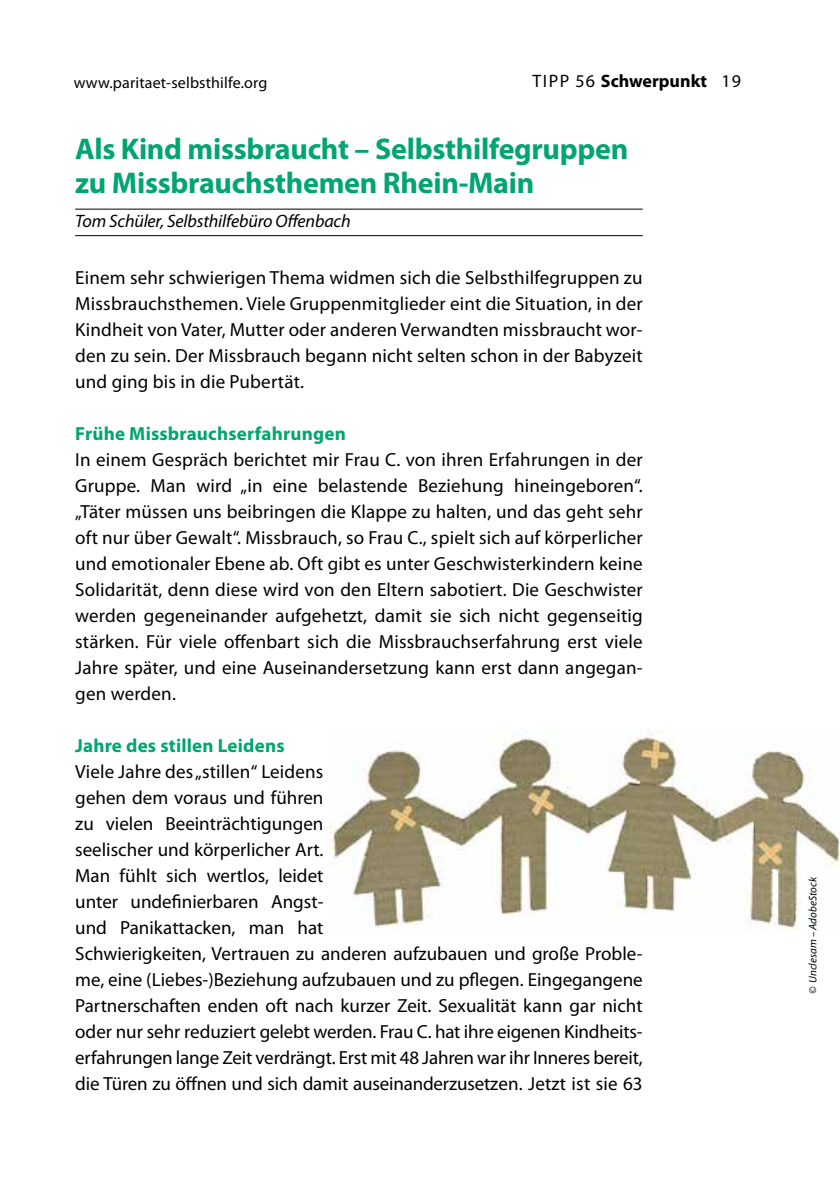
<style>
.page{position:relative;width:840px;height:1191px;background:#fff}
.page>*{position:absolute;margin:0;border:0;box-sizing:border-box;transform-origin:0 0}
.t1{font:700 30px/34px "Myriad Pro";letter-spacing:-.01em;color:#00a570}
.t2{font:19px/26px "Myriad Pro";color:#000;text-align:justify}
.t3{font:700 19px "Myriad Pro";letter-spacing:.01em;color:#00a570}
.t4{font:italic 18px "Myriad Pro";letter-spacing:-.01em;color:#000}
.t5{font:700 18px "Myriad Pro";color:#000}
.t6{font:16px "Myriad Pro";letter-spacing:.01em;color:#000}
.t7{font:italic 11px "Myriad Pro";color:#000}
.s1{font-weight:400}
</style>
<div class="page">
<hr style="left:75px;top:209px;width:567px;height:1px;background:#000">
<hr style="left:75px;top:235px;width:567px;height:1px;background:#000">
<img style="left:329px;top:729px;width:510px;height:200px">
<p class="t6" style="left:74px;top:72px;width:195px">www.paritaet-selbsthilfe.org</p>
<p class="t5" style="left:532px;top:69px;width:210px"><span class="s1">TIPP 56</span> Schwerpunkt <span class="s1">19</span></p>
<h1 class="t1" style="left:75px;top:130px;width:554px">Als Kind missbraucht – Selbsthilfegruppen zu Missbrauchsthemen Rhein-Main</h1>
<p class="t4" style="left:75px;top:209px;width:277px">Tom Schüler, Selbsthilfebüro Offenbach</p>
<p class="t2" style="left:75px;top:264px;width:568px">Einem sehr schwierigen Thema widmen sich die Selbsthilfegruppen zu Missbrauchsthemen. Viele Gruppenmitglieder eint die Situation, in der Kindheit von Vater, Mutter oder anderen Verwandten missbraucht wor&shy;den zu sein. Der Missbrauch begann nicht selten schon in der Babyzeit und ging bis in die Pubertät.</p>
<p class="t3" style="left:75px;top:421px;width:272px">Frühe Missbrauchserfahrungen</p>
<p class="t2" style="left:75px;top:446px;width:568px">In einem Gespräch berichtet mir Frau C. von ihren Erfahrungen in der Gruppe. Man wird „in eine belastende Beziehung hineingeboren“. „Täter müssen uns beibringen die Klappe zu halten, und das geht sehr oft nur über Gewalt“. Missbrauch, so Frau C., spielt sich auf körperlicher und emotionaler Ebene ab. Oft gibt es unter Geschwisterkindern keine Solidarität, denn diese wird von den Eltern sabotiert. Die Geschwister werden gegeneinander aufgehetzt, damit sie sich nicht gegenseitig stärken. Für viele offenbart sich die Missbrauchserfahrung erst viele Jahre später, und eine Auseinandersetzung kann erst dann angegan&shy;gen werden.</p>
<p class="t3" style="left:75px;top:733px;width:211px">Jahre des stillen Leidens</p>
<p class="t2" style="left:75px;top:758px;width:568px;text-align:left">Viele Jahre des „stillen“ Leidens<br>gehen dem voraus und führen<br>zu vielen Beeinträchtigungen<br>seelischer und körperlicher Art.<br>Man fühlt sich wertlos, leidet<br>unter undefinierbaren Angst-<br>und Panikattacken, man hat<br>Schwierigkeiten, Vertrauen zu anderen aufzubauen und große Proble&shy;me, eine (Liebes-)Beziehung aufzubauen und zu pflegen. Eingegangene Partnerschaften enden oft nach kurzer Zeit. Sexualität kann gar nicht oder nur sehr reduziert gelebt werden. Frau C. hat ihre eigenen Kindheits&shy;erfahrungen lange Zeit verdrängt. Erst mit 48 Jahren war ihr Inneres bereit, die Türen zu öffnen und sich damit auseinanderzusetzen. Jetzt ist sie 63</p>
<p class="t7" style="left:805px;top:994px;width:118px;rotate:-90deg">© Unclesam – AdobeStock</p>
</div>
